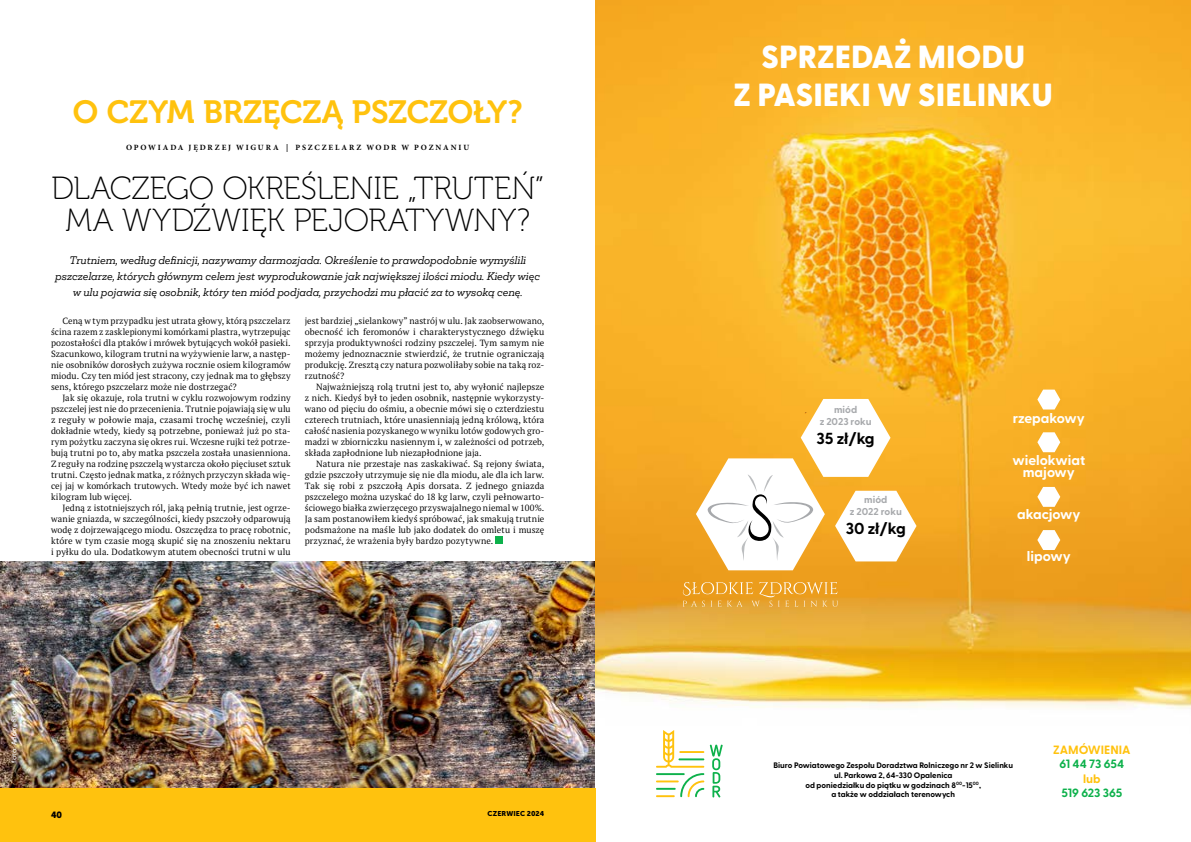
<style>
.page{position:relative;width:1191px;height:842px;background:#fff}
.page>*{position:absolute;margin:0;border:0;box-sizing:border-box;transform-origin:0 0}
.t1{font:32px/32px "Museo 100";letter-spacing:-.01em;color:#000;text-align:center}
.t2{font:800 32px/38.4px "Greycliff CF";color:#fff;text-align:center}
.t3{font:32px "Museo 700";letter-spacing:-.01em;color:#ffc20e}
.t4{font:700 16px "Greycliff CF";letter-spacing:-.02em;color:#000}
.t5{font:700 14px/12px "Greycliff CF";color:#fff;text-align:center}
.t6{font:700 12px "Greycliff CF";color:#0db14b}
.t7{font:700 12px "Greycliff CF";color:#ffc20e}
.t8{font:italic 10px/16px "Mokoko";color:#000;text-align:center}
.t9{font:700 10px/12px "Greycliff CF";color:#a7a9ac;text-align:center}
.t10{font:9px/11px "PT Serif Pro";letter-spacing:.01em;color:#000;text-align:justify}
.t11{font:9px "Museo 900";color:#000}
.t12{font:700 8px/9.6px "Greycliff CF";color:#000;text-align:center}
.t13{font:700 8px "Minion Pro";letter-spacing:.23em;color:#000}
.t14{font:7px "Museo Sans 500";letter-spacing:.015em;color:#fff}
.t15{font:7px "Museo Sans 900";letter-spacing:.015em;color:#000}
</style>
<div class="page">
<img style="left:0;top:562px;width:595px;height:226px">
<div style="left:495px;top:537px;width:7px;height:7px;background:#0db14b"></div>
<img style="left:595px;top:0;width:596px;height:842px">
<svg style="left:681px;top:582px;width:157px;height:25px;background:#eba93c"></svg>
<svg style="left:1037px;top:390px;width:23px;height:19px"></svg>
<svg style="left:1037px;top:432px;width:23px;height:20px"></svg>
<svg style="left:1037px;top:487px;width:23px;height:20px"></svg>
<svg style="left:1037px;top:530px;width:23px;height:20px"></svg>
<svg style="left:696px;top:399px;width:220px;height:171px"></svg>
<svg style="left:656px;top:730px;width:48px;height:67px"></svg>
<svg style="left:710px;top:745px;width:12px;height:52px"></svg>
<div style="left:0;top:788px;width:595px;height:54px;background:#ffc20e"></div>
<h1 class="t3" style="left:73px;top:94px;width:451px">O CZYM BRZĘCZĄ PSZCZOŁY?</h1>
<p class="t13" style="left:126px;top:142px;width:345px">OPOWIADA JĘDRZEJ WIGURA | PSZCZELARZ WODR W POZNANIU</p>
<h1 class="t1" style="left:51px;top:173px;width:495px">DLACZEGO OKREŚLENIE „TRUTEŃ”<br>MA WYDŹWIĘK PEJORATYWNY?</h1>
<p class="t8" style="left:55px;top:252px;width:486px">Trutniem, według definicji, nazywamy darmozjada. Określenie to prawdopodobnie wymyślili pszczelarze, których głównym celem jest wyprodukowanie jak największej ilości miodu. Kiedy więc w ulu pojawia się osobnik, który ten miód podjada, przychodzi mu płacić za to wysoką cenę.</p>
<p class="t10" style="left:51px;top:315px;width:241px;text-indent:11px">Ceną w tym przypadku jest utrata głowy, którą pszczelarz ścina razem z zasklepionymi komórkami plastra, wytrzepując pozostałości dla ptaków i mrówek bytujących wokół pasieki.<br>Szacunkowo, kilogram trutni na wyżywienie larw, a następ&shy;nie osobników dorosłych zużywa rocznie osiem kilogramów miodu. Czy ten miód jest stracony, czy jednak ma to głębszy sens, którego pszczelarz może nie dostrzegać?</p>
<p class="t10" style="left:51px;top:392px;width:241px;text-indent:11px">Jak się okazuje, rola trutni w cyklu rozwojowym rodziny pszczelej jest nie do przecenienia. Trutnie pojawiają się w ulu z reguły w połowie maja, czasami trochę wcześniej, czyli dokładnie wtedy, kiedy są potrzebne, ponieważ już po sta&shy;rym pożytku zaczyna się okres rui. Wczesne rujki też potrze&shy;bują trutni po to, aby matka pszczela została unasienniona.<br>Z reguły na rodzinę pszczelą wystarcza około pięciuset sztuk trutni. Często jednak matka, z różnych przyczyn składa wię&shy;cej jaj w komórkach trutowych. Wtedy może być ich nawet kilogram lub więcej.</p>
<p class="t10" style="left:51px;top:502px;width:241px;text-indent:11px">Jedną z istotniejszych ról, jaką pełnią trutnie, jest ogrze&shy;wanie gniazda, w szczególności, kiedy pszczoły odparowują wodę z dojrzewającego miodu. Oszczędza to pracę robotnic, które w tym czasie mogą skupić się na znoszeniu nektaru i pyłku do ula. Dodatkowym atutem obecności trutni w ulu</p>
<p class="t10" style="left:305px;top:315px;width:241px">jest bardziej „sielankowy” nastrój w ulu. Jak zaobserwowano, obecność ich feromonów i charakterystycznego dźwięku sprzyja produktywności rodziny pszczelej. Tym samym nie możemy jednoznacznie stwierdzić, że trutnie ograniczają produkcję. Zresztą czy natura pozwoliłaby sobie na taką roz&shy;rzutność?</p>
<p class="t10" style="left:305px;top:381px;width:241px;text-indent:11px">Najważniejszą rolą trutni jest to, aby wyłonić najlepsze z nich. Kiedyś był to jeden osobnik, następnie wykorzysty&shy;wano od pięciu do ośmiu, a obecnie mówi się o czterdziestu czterech trutniach, które unasienniają jedną królową, która całość nasienia pozyskanego w wyniku lotów godowych gro&shy;madzi w zbiorniczku nasiennym i, w zależności od potrzeb, składa zapłodnione lub niezapłodnione jaja.</p>
<p class="t10" style="left:305px;top:458px;width:241px;text-indent:11px">Natura nie przestaje nas zaskakiwać. Są rejony świata, gdzie pszczoły utrzymuje się nie dla miodu, ale dla ich larw.<br>Tak się robi z pszczołą Apis dorsata. Z jednego gniazda pszczelego można uzyskać do 18 kg larw, czyli pełnowarto&shy;ściowego białka zwierzęcego przyswajalnego niemal w 100%.<br>Ja sam postanowiłem kiedyś spróbować, jak smakują trutnie podsmażone na maśle lub jako dodatek do omletu i muszę przyznać, że wrażenia były bardzo pozytywne.</p>
<p class="t14" style="left:10px;top:763px;width:61px;rotate:-90deg">foto: Adobe Stock</p>
<p class="t11" style="left:51px;top:809px;width:13px">40</p>
<p class="t15" style="left:487px;top:810px;width:58px">CZERWIEC 2024</p>
<h1 class="t2" style="left:733px;top:36px;width:321px">SPRZEDAŻ MIODU<br>Z PASIEKI W SIELINKU</h1>
<p class="t9" style="left:819px;top:403px;width:53px">miód<br>z 2023 roku</p>
<h3 class="t5" style="left:1013px;top:411px;width:73px">rzepakowy</h3>
<h3 class="t5" style="left:1012px;top:453px;width:74px">wielokwiat majowy</h3>
<h3 class="t5" style="left:1017px;top:507px;width:65px">akacjowy</h3>
<h3 class="t5" style="left:1027px;top:549px;width:45px">lipowy</h3>
<h2 class="t4" style="left:816px;top:426px;width:60px">35 zł/kg</h2>
<p class="t9" style="left:849px;top:493px;width:54px">miód<br>z 2022 roku</p>
<h2 class="t4" style="left:846px;top:516px;width:61px">30 zł/kg</h2>
<p class="t12" style="left:773px;top:760px;width:241px">Biuro Powiatowego Zespołu Doradztwa Rolniczego nr 2 w Sielinku ul. Parkowa 2, 64-330 Opalenica<br>od poniedziałku do piątku w godzinach 8<sup>00</sup>-15<sup>00</sup>,<br>a także w oddziałach terenowych</p>
<h3 class="t7" style="left:1053px;top:740px;width:79px">ZAMÓWIENIA</h3>
<h3 class="t6" style="left:1059px;top:755px;width:66px">61 44 73 654</h3>
<h3 class="t7" style="left:1083px;top:769px;width:19px">lub</h3>
<h3 class="t6" style="left:1061px;top:784px;width:62px">519 623 365</h3>
</div>
